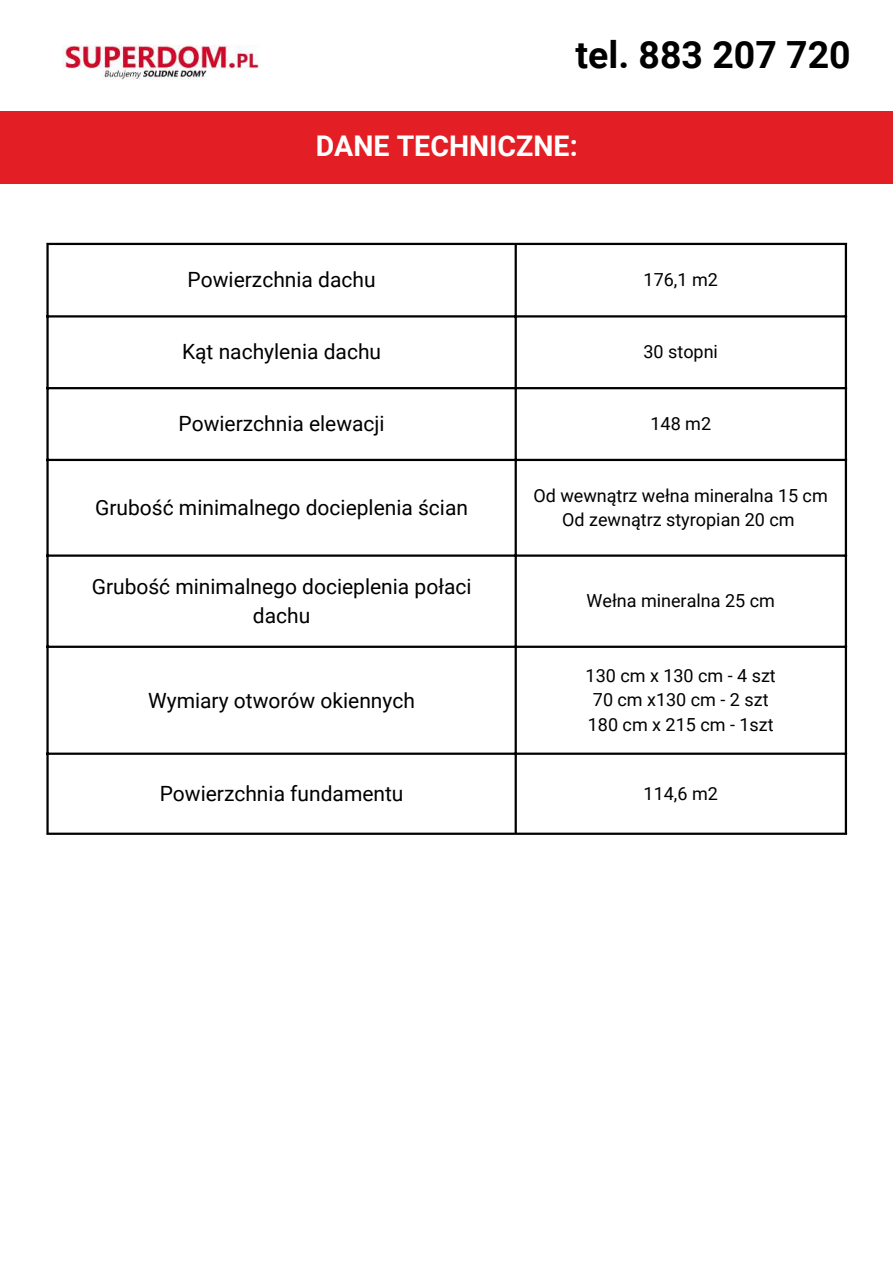
<style>
.page{position:relative;width:893px;height:1264px;background:#fff}
.page>*{position:absolute;margin:0;border:0;box-sizing:border-box;transform-origin:0 0}
.t1{font:700 37.5px "Roboto";color:#000}
.t2{font:700 28.5px "Roboto";color:#fff}
.t3{font:21px/29.2px "Roboto";color:#000;text-align:center}
.t4{font:18px/24.8px "Roboto";color:#000;text-align:center}
</style>
<div class="page">
<img style="left:62px;top:45px;width:197px;height:35px">
<hr style="left:46px;top:245px;width:3px;height:587px;background:#000">
<hr style="left:514px;top:245px;width:3px;height:587px;background:#000">
<hr style="left:844px;top:245px;width:3px;height:587px;background:#000">
<hr style="left:46px;top:243px;width:801px;height:2px;background:#000">
<hr style="left:46px;top:315px;width:801px;height:2px;background:#000">
<hr style="left:46px;top:387px;width:801px;height:2px;background:#000">
<hr style="left:46px;top:459px;width:801px;height:2px;background:#000">
<hr style="left:46px;top:554px;width:801px;height:2px;background:#000">
<hr style="left:46px;top:645px;width:801px;height:3px;background:#000">
<hr style="left:46px;top:752px;width:801px;height:2px;background:#000">
<hr style="left:46px;top:832px;width:801px;height:2px;background:#000">
<div style="left:0;top:111px;width:892px;height:73px;background:#e31e24"></div>
<h1 class="t1" style="left:575px;top:33px;width:276px">tel. 883 207 720</h1>
<h2 class="t2" style="left:315px;top:130px;width:263px">DANE TECHNICZNE:</h2>
<p class="t3" style="left:187px;top:265px;width:189px">Powierzchnia dachu</p>
<p class="t4" style="left:643px;top:267px;width:76px">176,1 m2</p>
<p class="t3" style="left:182px;top:337px;width:200px">Kąt nachylenia dachu</p>
<p class="t4" style="left:643px;top:339px;width:76px">30 stopni</p>
<p class="t3" style="left:178px;top:409px;width:208px">Powierzchnia elewacji</p>
<p class="t4" style="left:650px;top:411px;width:62px">148 m2</p>
<p class="t3" style="left:95px;top:493px;width:374px">Grubość minimalnego docieplenia ścian</p>
<p class="t4" style="left:533px;top:483px;width:296px">Od wewnątrz wełna mineralna 15 cm<br>Od zewnątrz styropian 20 cm</p>
<p class="t3" style="left:92px;top:572px;width:381px">Grubość minimalnego docieplenia połaci dachu</p>
<p class="t3" style="left:148px;top:685px;width:268px">Wymiary otworów okiennych</p>
<p class="t4" style="left:586px;top:589px;width:190px">Wełna mineralna 25 cm</p>
<p class="t4" style="left:585px;top:663px;width:192px;text-align:left">130 cm x 130 cm - 4 szt<br>70 cm x130 cm - 2 szt<br>180 cm x 215 cm - 1szt</p>
<p class="t3" style="left:160px;top:779px;width:245px">Powierzchnia fundamentu</p>
<p class="t4" style="left:643px;top:781px;width:76px">114,6 m2</p>
</div>
